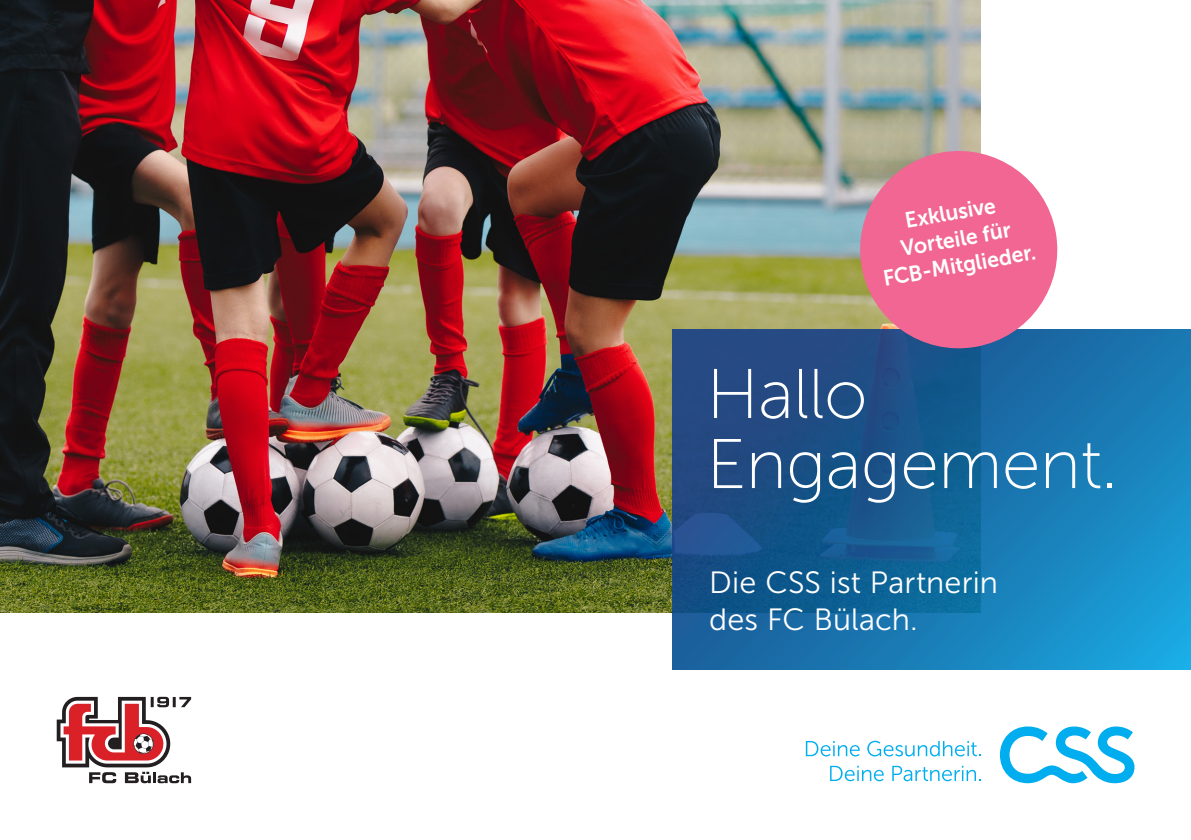
<style>
.page{position:relative;width:1191px;height:840px;background:#fff}
.page>*{position:absolute;margin:0;border:0;box-sizing:border-box;transform-origin:0 0}
.Kachel___Headline_35{font:70px/70px "Museo Sans 100";letter-spacing:-.01em;color:#fff}
.t1{font:30.6px/36.8px "Museo Sans 300";letter-spacing:.005em;color:#fff}
.t2{font:22px/26.4px "Museo Sans 700";color:#fff;text-align:center;scale:.96 1}
</style>
<div class="page">
<img style="left:0;top:0;width:980px;height:612px">
<svg style="left:672px;top:329px;width:519px;height:340px;background:#1969a1"></svg>
<svg style="left:852px;top:143px;width:213px;height:213px;background:#d67e9d"></svg>
<svg style="left:806px;top:741px;width:53px;height:15px"></svg>
<svg style="left:867px;top:740px;width:114px;height:16px"></svg>
<svg style="left:830px;top:765px;width:53px;height:15px"></svg>
<svg style="left:892px;top:765px;width:89px;height:15px"></svg>
<svg style="left:1000px;top:726px;width:134px;height:56px"></svg>
<svg style="left:57px;top:696px;width:134px;height:86px"></svg>
<p class="t2" style="left:872px;top:213px;width:163px;rotate:-10deg">Exklusive<br>Vorteile für<br>FCB-Mitglieder.</p>
<p class="Kachel___Headline_35" style="left:706px;top:359px;width:413px">Hallo<br>Engagement.</p>
<p class="t1" style="left:709px;top:564px;width:290px">Die CSS ist Partnerin des FC Bülach.</p>
</div>
